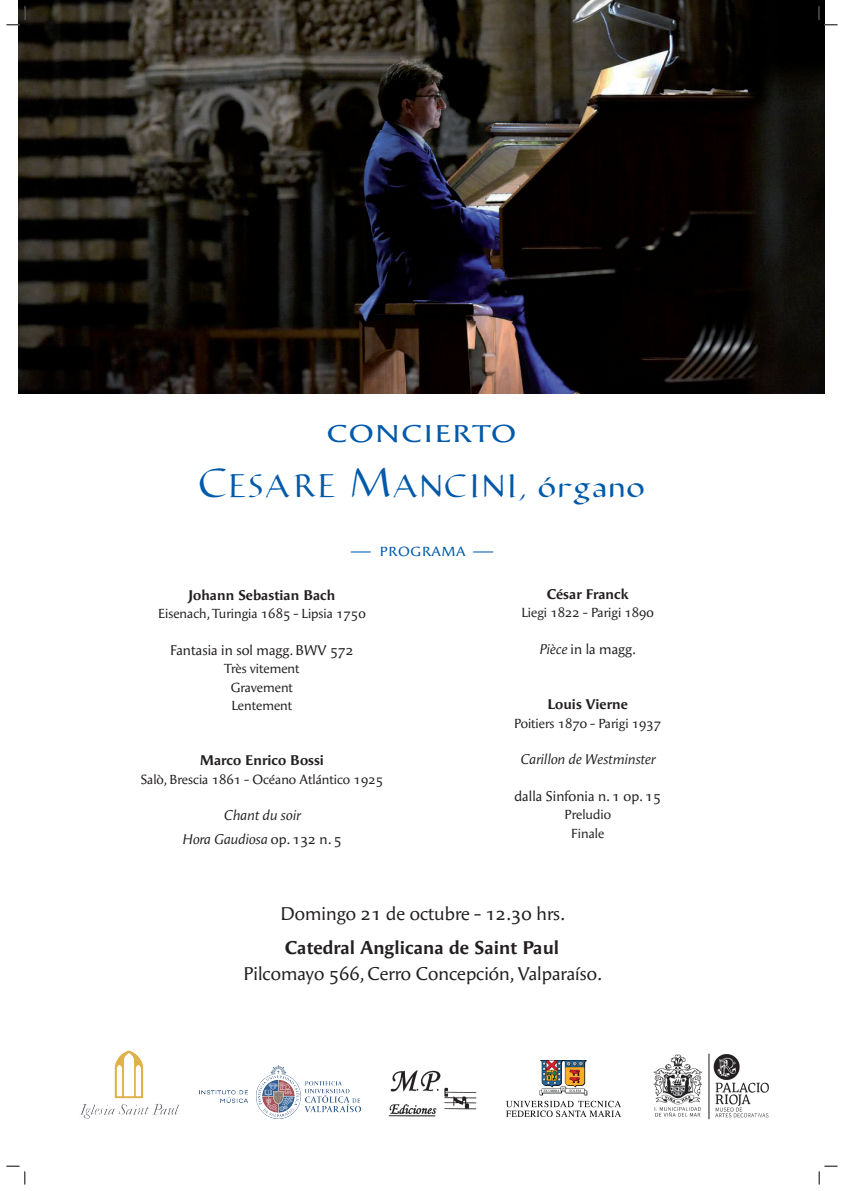
<style>
.page{position:relative;width:844px;height:1191px;background:#fff}
.page>*{position:absolute;margin:0;border:0;box-sizing:border-box;transform-origin:0 0}
.t1{font:31.85px "Carmenta";letter-spacing:.07em;color:#0159a9;scale:1.1 1}
.t2{font:24.15px "Angie Sans Std";letter-spacing:.05em;color:#0159a9;scale:1.27 1}
.t3{font:18.38px "Angie Sans Std";color:#231f20}
.t4{font:700 18.38px "Angie Sans Std";color:#231f20}
.t5{font:14px "Angie Sans Std";color:#231f20}
.t6{font:700 14px "Angie Sans Std";color:#231f20}
.t7{font:italic 14px/23.6px "Angie Sans Std";color:#231f20;text-align:center}
.t8{font:13.12px/18.4px "Angie Sans Std";color:#231f20;text-align:center}
.t9{font:13.12px "Angie Sans Std";letter-spacing:.05em;color:#0159a9;scale:1.1 1}
.s1{font-size:40.25px}
.s2{font-size:33.25px}
.s3{font-size:30.62px}
.s4{font-family:"Arno Pro";font-size:20.12px}
.s5{font-style:normal}
.s6{font-style:italic}
</style>
<div class="page">
<img style="left:18px;top:0;width:806px;height:393px">
<img style="left:388px;top:1070px;width:89px;height:47px">
<img style="left:199px;top:1065px;width:161px;height:53px">
<img style="left:79px;top:1050px;width:100px;height:69px">
<img style="left:653px;top:1053px;width:116px;height:67px">
<img style="left:506px;top:1061px;width:114px;height:55px">
<svg style="left:6px;top:6px;width:20px;height:20px"></svg>
<svg style="left:6px;top:1165px;width:20px;height:19px"></svg>
<svg style="left:818px;top:6px;width:19px;height:20px"></svg>
<svg style="left:818px;top:1165px;width:19px;height:19px"></svg>
<h2 class="t2" style="left:327px;top:420px;width:151px">CONCIERTO</h2>
<h1 class="t1" style="left:199px;top:468px;width:406px"><span class="s1">C</span>ESARE <span class="s1">M</span>ANCINI<span class="s2">,</span> <span class="s3">órgano</span></h1>
<p class="t9" style="left:350px;top:543px;width:133px"><span class="s4">—</span> PROGRAMA <span class="s4">—</span></p>
<p class="t6" style="left:188px;top:586px;width:148px">Johann Sebastian Bach</p>
<p class="t8" style="left:158px;top:604px;width:209px">Eisenach, Turingia 1685 - Lipsia 1750</p>
<p class="t5" style="left:170px;top:642px;width:185px">Fantasia in sol magg. BWV 572</p>
<p class="t8" style="left:224px;top:659px;width:77px">Très vitement<br>Gravement<br>Lentement</p>
<p class="t6" style="left:200px;top:752px;width:126px">Marco Enrico Bossi</p>
<p class="t8" style="left:141px;top:770px;width:244px">Salò, Brescia 1861 - Océano Atlántico 1925</p>
<p class="t7" style="left:182px;top:804px;width:161px">Chant du soir<br>Hora Gaudiosa <span class="s5">op. 132 n. 5</span></p>
<p class="t6" style="left:546px;top:586px;width:83px">César Franck</p>
<p class="t8" style="left:521px;top:603px;width:134px">Liegi 1822 - Parigi 1890</p>
<p class="t5" style="left:539px;top:641px;width:98px"><span class="s6">Pièce</span> in la magg.</p>
<p class="t6" style="left:547px;top:696px;width:82px">Louis Vierne</p>
<p class="t8" style="left:514px;top:714px;width:149px">Poitiers 1870 - Parigi 1937</p>
<p class="t7" style="left:520px;top:747px;width:136px">Carillon de Westminster</p>
<p class="t5" style="left:514px;top:788px;width:148px">dalla Sinfonia n. 1 op. 15</p>
<p class="t8" style="left:564px;top:806px;width:48px">Preludio<br>Finale</p>
<h3 class="t3" style="left:280px;top:903px;width:286px">Domingo 21 de octubre - 12.30 hrs.</h3>
<h3 class="t4" style="left:285px;top:936px;width:276px">Catedral Anglicana de Saint Paul</h3>
<h3 class="t3" style="left:243px;top:963px;width:360px">Pilcomayo 566, Cerro Concepción, Valparaíso.</h3>
</div>
